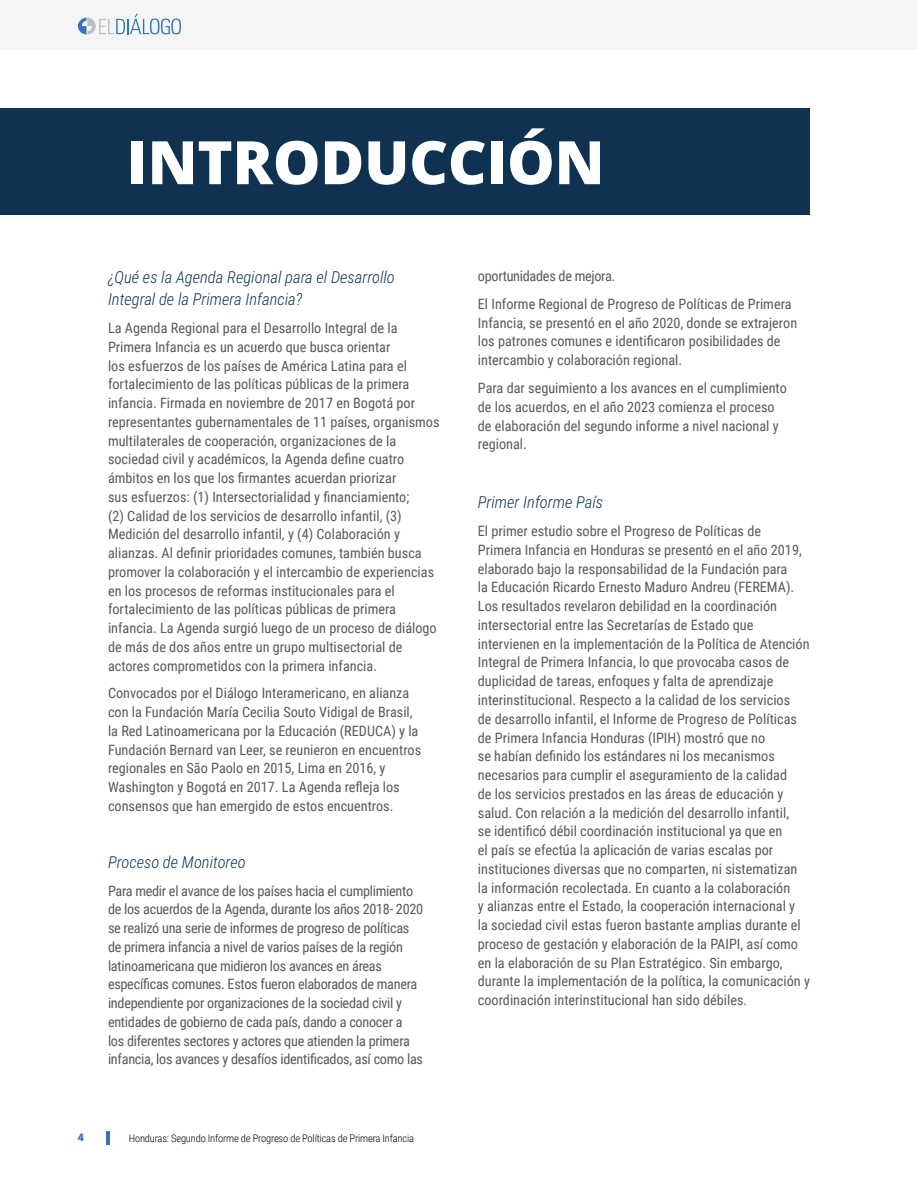
<style>
.page{position:relative;width:918px;height:1188px;background:#fff}
.page>*{position:absolute;margin:0;border:0;box-sizing:border-box;transform-origin:0 0}
.t1{font:800 60px "Open Sans";letter-spacing:-.005em;color:#fff}
.t2{font:italic 300 16.5px/22.5px "Roboto Condensed";color:#0f3252}
.t3{font:14.25px/18.8px "Roboto Condensed";color:#58595b}
.t4{font:14.25px/18.8px "Roboto Condensed";letter-spacing:-.02em;color:#58595b}
.t5{font:300 10.5px "Roboto Condensed";letter-spacing:-.015em;color:#000}
.t6{font:800 10.5px "Open Sans";color:#3674ba}
</style>
<div class="page">
<div style="left:0;top:0;width:918px;height:50px;background:#f5f5f5"></div>
<hr style="left:106px;top:1131px;width:3px;height:14px;background:#3674ba">
<svg style="left:78px;top:14px;width:103px;height:21px"></svg>
<div style="left:0;top:108px;width:810px;height:106px;background:#0f3252"></div>
<h1 class="t1" style="left:127px;top:117px;width:479px">INTRODUCCIÓN</h1>
<p class="t2" style="left:108px;top:265px;width:288px">¿Qué es la Agenda Regional para el Desarrollo<br>Integral de la Primera Infancia?</p>
<p class="t3" style="left:108px;top:318px;width:333px">La Agenda Regional para el Desarrollo Integral de la Primera Infancia es un acuerdo que busca orientar<br>los esfuerzos de los países de América Latina para el fortalecimiento de las políticas públicas de la primera infancia. Firmada en noviembre de 2017 en Bogotá por representantes gubernamentales de 11 países, organismos multilaterales de cooperación, organizaciones de la sociedad civil y académicos, la Agenda define cuatro ámbitos en los que los firmantes acuerdan priorizar<br>sus esfuerzos: (1) Intersectorialidad y financiamiento;<br>(2) Calidad de los servicios de desarrollo infantil, (3)<br>Medición del desarrollo infantil, y (4) Colaboración y alianzas. Al definir prioridades comunes, también busca promover la colaboración y el intercambio de experiencias en los procesos de reformas institucionales para el fortalecimiento de las políticas públicas de primera infancia. La Agenda surgió luego de un proceso de diálogo de más de dos años entre un grupo multisectorial de actores comprometidos con la primera infancia.</p>
<p class="t3" style="left:108px;top:683px;width:315px">Convocados por el Diálogo Interamericano, en alianza con la Fundación María Cecilia Souto Vidigal de Brasil, la Red Latinoamericana por la Educación (REDUCA) y la Fundación Bernard van Leer, se reunieron en encuentros regionales en São Paolo en 2015, Lima en 2016, y Washington y Bogotá en 2017. La Agenda refleja los consensos que han emergido de estos encuentros.</p>
<p class="t2" style="left:108px;top:850px;width:139px">Proceso de Monitoreo</p>
<p class="t4" style="left:108px;top:881px;width:317px">Para medir el avance de los países hacia el cumplimiento de los acuerdos de la Agenda, durante los años 2018- 2020 se realizó una serie de informes de progreso de políticas de primera infancia a nivel de varios países de la región latinoamericana que midieron los avances en áreas específicas comunes. Estos fueron elaborados de manera independiente por organizaciones de la sociedad civil y entidades de gobierno de cada país, dando a conocer a<br>los diferentes sectores y actores que atienden la primera infancia, los avances y desafíos identificados, así como las</p>
<p class="t6" style="left:78px;top:1129px;width:8px">4</p>
<p class="t5" style="left:129px;top:1130px;width:287px">Honduras: Segundo Informe de Progreso de Políticas de Primera Infancia</p>
<p class="t3" style="left:478px;top:262px;width:315px;line-height:27.8px">oportunidades de mejora.<br>El Informe Regional de Progreso de Políticas de Primera</p>
<p class="t3" style="left:478px;top:313px;width:321px">Infancia, se presentó en el año 2020, donde se extrajeron los patrones comunes e identificaron posibilidades de intercambio y colaboración regional.</p>
<p class="t3" style="left:478px;top:378px;width:310px">Para dar seguimiento a los avances en el cumplimiento de los acuerdos, en el año 2023 comienza el proceso de elaboración del segundo informe a nivel nacional y regional.</p>
<p class="t2" style="left:478px;top:491px;width:127px">Primer Informe País</p>
<p class="t3" style="left:478px;top:521px;width:334px">El primer estudio sobre el Progreso de Políticas de<br>Primera Infancia en Honduras se presentó en el año 2019, elaborado bajo la responsabilidad de la Fundación para<br>la Educación Ricardo Ernesto Maduro Andreu (FEREMA).<br>Los resultados revelaron debilidad en la coordinación intersectorial entre las Secretarías de Estado que intervienen en la implementación de la Política de Atención Integral de Primera Infancia, lo que provocaba casos de duplicidad de tareas, enfoques y falta de aprendizaje interinstitucional. Respecto a la calidad de los servicios<br>de desarrollo infantil, el Informe de Progreso de Políticas de Primera Infancia Honduras (IPIH) mostró que no<br>se habían definido los estándares ni los mecanismos necesarios para cumplir el aseguramiento de la calidad<br>de los servicios prestados en las áreas de educación y salud. Con relación a la medición del desarrollo infantil,<br>se identificó débil coordinación institucional ya que en<br>el país se efectúa la aplicación de varias escalas por instituciones diversas que no comparten, ni sistematizan la información recolectada. En cuanto a la colaboración<br>y alianzas entre el Estado, la cooperación internacional y<br>la sociedad civil estas fueron bastante amplias durante el proceso de gestación y elaboración de la PAIPI, así como en la elaboración de su Plan Estratégico. Sin embargo, durante la implementación de la política, la comunicación y coordinación interinstitucional han sido débiles.</p>
</div>
